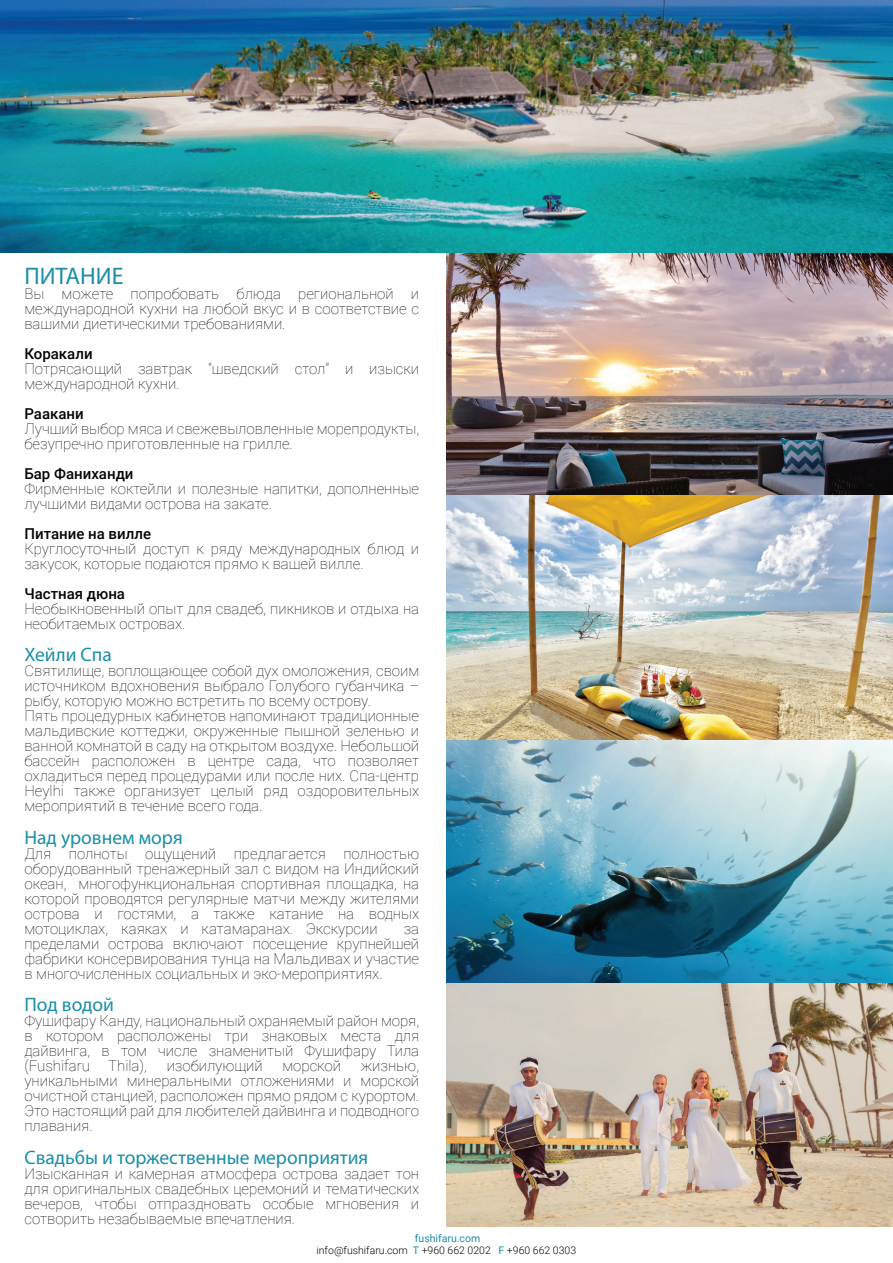
<style>
.page{position:relative;width:893px;height:1263px;background:#fff}
.page>*{position:absolute;margin:0;border:0;box-sizing:border-box;transform-origin:0 0}
.t1{font:24px "Myriad Pro";color:#1b8ea7}
.t2{font:19.5px "Myriad Pro";color:#1b8ea7}
.t3{font:100 15px/15px "Roboto";color:#050504;text-align:justify}
.t4{font:500 15px "Roboto";color:#050504}
.t5{font:300 10.5px/12px "Roboto";color:#050504;text-align:center}
.s1{font-weight:400;color:#1b8ea7}
</style>
<div class="page">
<img style="left:446px;top:253px;width:447px;height:973px">
<img style="left:0;top:0;width:893px;height:253px">
<h1 class="t1" style="left:24px;top:261px;width:101px">ПИТАНИЕ</h1>
<p class="t3" style="left:24px;top:286px;width:396px">Вы можете попробовать блюда региональной и международной кухни на любой вкус и в соответствие с вашими диетическими требованиями.</p>
<p class="t4" style="left:24px;top:343px;width:70px">Коракали</p>
<p class="t3" style="left:24px;top:361px;width:396px">Потрясающий завтрак "шведский стол" и изыски международной кухни.</p>
<p class="t4" style="left:24px;top:403px;width:61px">Раакани</p>
<p class="t3" style="left:24px;top:421px;width:396px">Лучший выбор мяса и свежевыловленные морепродукты, безупречно приготовленные на грилле.</p>
<p class="t4" style="left:24px;top:463px;width:111px">Бар Фаниханди</p>
<p class="t3" style="left:24px;top:481px;width:396px">Фирменные коктейли и полезные напитки, дополненные лучшими видами острова на закате.</p>
<p class="t4" style="left:24px;top:523px;width:128px">Питание на вилле</p>
<p class="t3" style="left:24px;top:541px;width:396px">Круглосуточный доступ к ряду международных блюд и закусок, которые подаются прямо к вашей вилле.</p>
<p class="t4" style="left:24px;top:583px;width:102px">Частная дюна</p>
<p class="t3" style="left:24px;top:601px;width:396px">Необыкновенный опыт для свадеб, пикников и отдыха на необитаемых островах.</p>
<h2 class="t2" style="left:24px;top:643px;width:89px">Хейли Спа</h2>
<p class="t3" style="left:24px;top:663px;width:396px;text-align:left">Святилище, воплощающее собой дух омоложения, своим источником вдохновения выбрало Голубого губанчика – рыбу, которую можно встретить по всему острову.<br>Пять процедурных кабинетов напоминают традиционные мальдивские коттеджи, окруженные пышной зеленью и ванной комнатой в саду на открытом воздухе. Небольшой бассейн расположен в центре сада, что позволяет охладиться перед процедурами или после них. Спа-центр Heylhi также организует целый ряд оздоровительных мероприятий в течение всего года.</p>
<h2 class="t2" style="left:24px;top:825px;width:160px">Над уровнем моря</h2>
<p class="t3" style="left:24px;top:845px;width:396px">Для полноты ощущений предлагается полностью оборудованный тренажерный зал с видом на Индийский океан, многофункциональная спортивная площадка, на которой проводятся регулярные матчи между жителями острова и гостями, а также катание на водных мотоциклах, каяках и катамаранах. Экскурсии</p>
<p class="t3" style="left:24px;top:920px;width:396px;text-indent:379px">за пределами острова включают посещение крупнейшей фабрики консервирования тунца на Мальдивах и участие в многочисленных социальных и эко-мероприятиях.</p>
<h2 class="t2" style="left:24px;top:993px;width:91px">Под водой</h2>
<p class="t3" style="left:24px;top:1013px;width:396px">Фушифару Канду, национальный охраняемый район моря, в котором расположены три знаковых места для дайвинга, в том числе знаменитый Фушифару Тила (Fushifaru Thila),</p>
<p class="t3" style="left:167px;top:1058px;width:97px">изобилующий</p>
<p class="t3" style="left:282px;top:1058px;width:60px">морской</p>
<p class="t3" style="left:24px;top:1058px;width:396px;text-indent:336px">жизнью, уникальными минеральными отложениями и морской очистной станцией, расположен прямо рядом с курортом.<br>Это настоящий рай для любителей дайвинга и подводного плавания.</p>
<h2 class="t2" style="left:24px;top:1145px;width:345px">Свадьбы и торжественные мероприятия</h2>
<p class="t3" style="left:24px;top:1165px;width:396px">Изысканная и камерная атмосфера острова задает тон для оригинальных свадебных церемоний и тематических вечеров, чтобы отпраздновать особые мгновения и сотворить незабываемые впечатления.</p>
<p class="t5" style="left:317px;top:1232px;width:261px"><span class="s1">fushifaru.com<br></span>info@fushifaru.com <span class="s1">T</span> +960 662 0202 <span class="s1">F</span> +960 662 0303</p>
</div>
